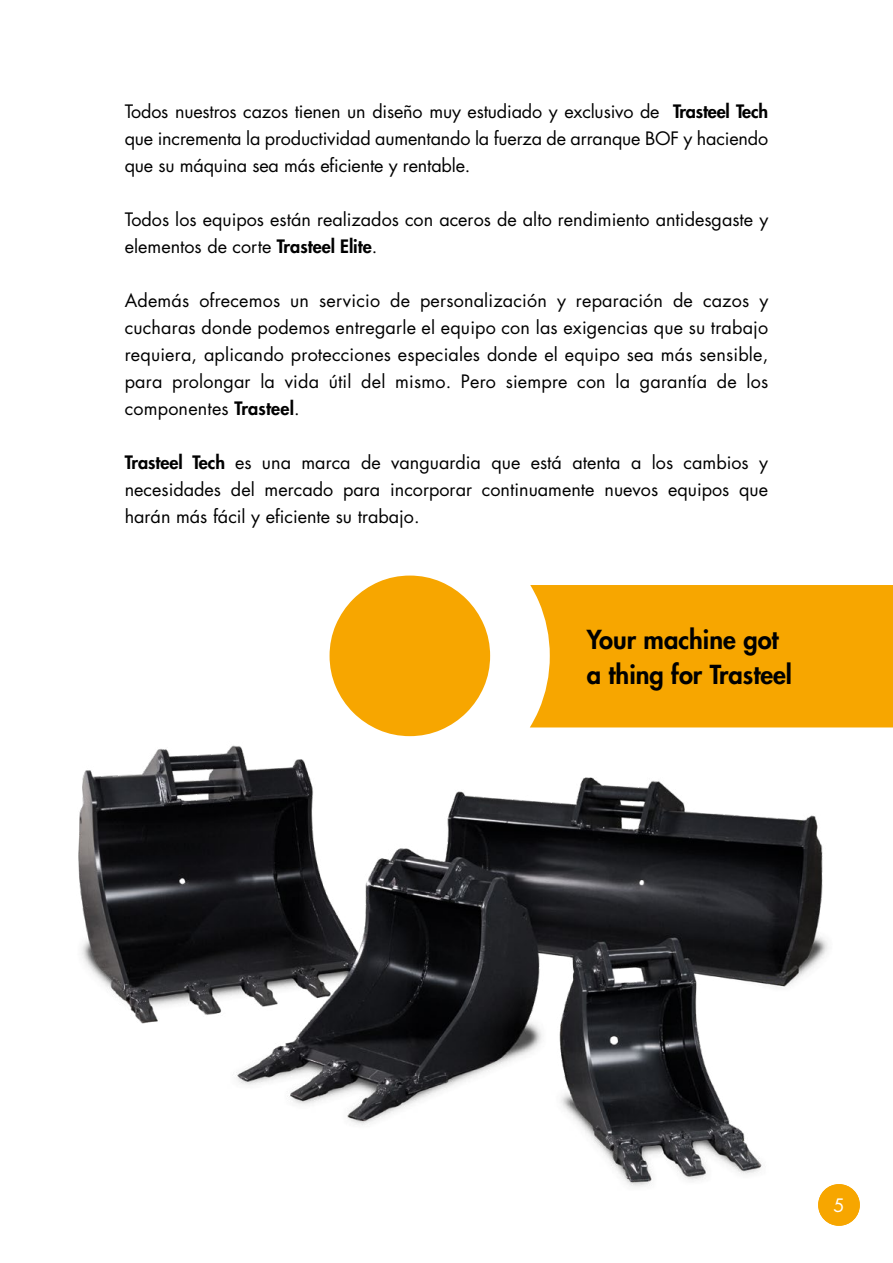
<style>
.page{position:relative;width:893px;height:1263px;background:#fff}
.page>*{position:absolute;margin:0;border:0;box-sizing:border-box;transform-origin:0 0}
.t1{font:800 25.5px/34.5px "Futura Std";color:#000}
.t2{font:18px/27px "Futura Std";color:#000;text-align:justify}
.t3{font:18px "Futura Std";color:#fff}
.s1{font-weight:800}
</style>
<div class="page">
<img style="left:78px;top:727px;width:803px;height:499px">
<svg style="left:330px;top:575px;width:160px;height:161px"></svg>
<div style="left:530px;top:585px;width:363px;height:142px;background:#f7a600"></div>
<p class="t2" style="left:125px;top:98px;width:645px">Todos nuestros cazos tienen un diseño muy estudiado y exclusivo de <span class="s1">Trasteel Tech </span>que incrementa la productividad aumentando la fuerza de arranque BOF y haciendo que su máquina sea más eficiente y rentable.</p>
<p class="t2" style="left:125px;top:206px;width:645px">Todos los equipos están realizados con aceros de alto rendimiento antidesgaste y elementos de corte <span class="s1">Trasteel Elite</span>.</p>
<p class="t2" style="left:125px;top:287px;width:645px">Además ofrecemos un servicio de personalización y reparación de cazos y cucharas donde podemos entregarle el equipo con las exigencias que su trabajo requiera, aplicando protecciones especiales donde el equipo sea más sensible, para prolongar la vida útil del mismo. Pero siempre con la garantía de los componentes <span class="s1">Trasteel</span>.</p>
<p class="t2" style="left:125px;top:449px;width:645px"><span class="s1">Trasteel Tech</span> es una marca de vanguardia que está atenta a los cambios y necesidades del mercado para incorporar continuamente nuevos equipos que harán más fácil y eficiente su trabajo.</p>
<h1 class="t1" style="left:587px;top:622px;width:207px">Your machine got a thing for Trasteel</h1>
<p class="t3" style="left:833px;top:1194px;width:13px">5</p>
</div>
